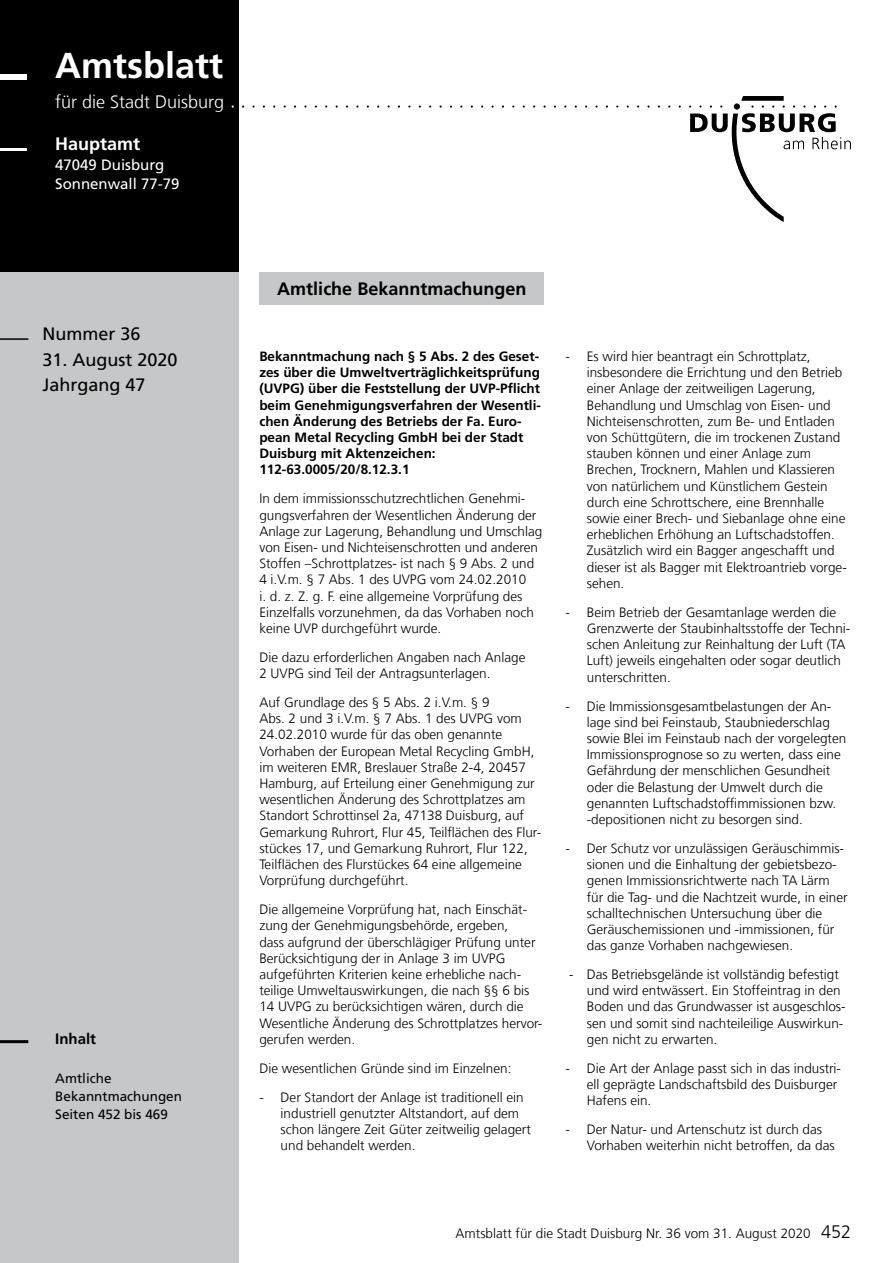
<style>
.page{position:relative;width:893px;height:1263px;background:#fff}
.page>*{position:absolute;margin:0;border:0;box-sizing:border-box;transform-origin:0 0}
.t1{font:148.5px "Duisburg Logo";letter-spacing:.07em;color:#000}
.t2{font:700 36px "Frutiger LT Com";color:#fff}
.t3{font:18px/25.5px "Frutiger LT Com";color:#000}
.t4{font:700 18px "Frutiger LT Com";color:#000}
.t5{font:300 18px "Frutiger LT Com";color:#fff}
.t6{font:700 18px "Frutiger LT Com";color:#fff}
.t7{font:15px/19.5px "Frutiger LT Com";color:#fff}
.t8{font:700 15px "Frutiger LT Com";color:#000}
.t9{font:300 13.5px/16.2px "Frutiger LT Com";color:#000}
.t10{font:700 13.5px/16.2px "Frutiger LT Com";color:#000}
.t11{font:13.5px/18px "Frutiger LT Com";color:#000}
.s1{color:#fff}
.s2{font-size:18px}
</style>
<div class="page">
<div style="left:0;top:272px;width:239px;height:991px;background:#c6c7c8"></div>
<div style="left:0;top:0;width:239px;height:272px;background:#000"></div>
<hr style="left:0;top:148px;width:27px;height:3px;background:#fff">
<hr style="left:0;top:338px;width:28px;height:2px;background:#000">
<hr style="left:0;top:1040px;width:28px;height:3px;background:#000">
<div style="left:0;top:74px;width:27px;height:5px;background:#fff"></div>
<div style="left:259px;top:272px;width:285px;height:33px;background:#c6c7c8"></div>
<h2 class="t2" style="left:55px;top:44px;width:170px">Amtsblatt</h2>
<h3 class="t5" style="left:55px;top:91px;width:171px">für die Stadt Duisburg</h3>
<h3 class="t6" style="left:55px;top:134px;width:87px">Hauptamt</h3>
<p class="t7" style="left:55px;top:155px;width:126px">47049 Duisburg<br>Sonnenwall 77-79</p>
<h1 class="t1" style="left:226px;top:-31px;width:626px"><span class="s1">0</span>1111111111111111111111111l</h1>
<h3 class="t3" style="left:43px;top:321px;width:100px">Nummer 36</h3>
<h3 class="t3" style="left:43px;top:347px;width:137px">31. August 2020<br>Jahrgang 47</h3>
<p class="t8" style="left:55px;top:1030px;width:42px">Inhalt</p>
<p class="t11" style="left:55px;top:1070px;width:128px">Amtliche<br>Bekanntmachungen<br>Seiten 452 bis 469</p>
<h3 class="t4" style="left:277px;top:278px;width:251px">Amtliche Bekanntmachungen</h3>
<p class="t10" style="left:259px;top:348px;width:283px">Bekanntmachung nach § 5 Abs. 2 des Geset&shy;zes über die Umweltverträglichkeitsprüfung (UVPG) über die Feststellung der UVP-Pflicht beim Genehmigungsverfahren der Wesentli&shy;chen Änderung des Betriebs der Fa. Euro&shy;pean Metal Recycling GmbH bei der Stadt Duisburg mit Aktenzeichen:<br>112-63.0005/20/8.12.3.1</p>
<p class="t9" style="left:259px;top:491px;width:284px">In dem immissionsschutzrechtlichen Genehmi&shy;gungsverfahren der Wesentlichen Änderung der Anlage zur Lagerung, Behandlung und Umschlag von Eisen- und Nichteisenschrotten und anderen Stoffen –Schrottplatzes- ist nach § 9 Abs. 2 und 4 i.V.m. § 7 Abs. 1 des UVPG vom 24.02.2010<br>i. d. z. Z. g. F. eine allgemeine Vorprüfung des Einzelfalls vorzunehmen, da das Vorhaben noch keine UVP durchgeführt wurde.</p>
<p class="t9" style="left:259px;top:649px;width:268px">Die dazu erforderlichen Angaben nach Anlage<br>2 UVPG sind Teil der Antragsunterlagen.</p>
<p class="t9" style="left:259px;top:694px;width:283px">Auf Grundlage des § 5 Abs. 2 i.V.m. § 9<br>Abs. 2 und 3 i.V.m. § 7 Abs. 1 des UVPG vom 24.02.2010 wurde für das oben genannte Vorhaben der European Metal Recycling GmbH, im weiteren EMR, Breslauer Straße 2-4, 20457<br>Hamburg, auf Erteilung einer Genehmigung zur wesentlichen Änderung des Schrottplatzes am Standort Schrottinsel 2a, 47138 Duisburg, auf Gemarkung Ruhrort, Flur 45, Teilflächen des Flur&shy;stückes 17, und Gemarkung Ruhrort, Flur 122, Teilflächen des Flurstückes 64 eine allgemeine Vorprüfung durchgeführt.</p>
<p class="t9" style="left:259px;top:901px;width:285px">Die allgemeine Vorprüfung hat, nach Einschät&shy;zung der Genehmigungsbehörde, ergeben,<br>dass aufgrund der überschlägiger Prüfung unter Berücksichtigung der in Anlage 3 im UVPG aufgeführten Kriterien keine erhebliche nach&shy;teilige Umweltauswirkungen, die nach §§ 6 bis 14 UVPG zu berücksichtigen wären, durch die Wesentliche Änderung des Schrottplatzes hervor&shy;gerufen werden.</p>
<p class="t9" style="left:259px;top:1060px;width:254px">Die wesentlichen Gründe sind im Einzelnen:</p>
<p class="t9" style="left:281px;top:1089px;width:252px;text-indent:-21px">- Der Standort der Anlage ist traditionell ein industriell genutzter Altstandort, auf dem schon längere Zeit Güter zeitweilig gelagert und behandelt werden.</p>
<p class="t9" style="left:587px;top:348px;width:262px;text-indent:-21px">- Es wird hier beantragt ein Schrottplatz, insbesondere die Errichtung und den Betrieb einer Anlage der zeitweiligen Lagerung, Behandlung und Umschlag von Eisen- und Nichteisenschrotten, zum Be- und Entladen von Schüttgütern, die im trockenen Zustand stauben können und einer Anlage zum Brechen, Trocknern, Mahlen und Klassieren von natürlichem und Künstlichem Gestein durch eine Schrottschere, eine Brennhalle sowie einer Brech- und Siebanlage ohne eine erheblichen Erhöhung an Luftschadstoffen.<br>Zusätzlich wird ein Bagger angeschafft und dieser ist als Bagger mit Elektroantrieb vorge&shy;sehen.</p>
<p class="t9" style="left:587px;top:604px;width:265px;text-indent:-21px">- Beim Betrieb der Gesamtanlage werden die Grenzwerte der Staubinhaltsstoffe der Techni&shy;schen Anleitung zur Reinhaltung der Luft (TA Luft) jeweils eingehalten oder sogar deutlich unterschritten.</p>
<p class="t9" style="left:587px;top:698px;width:261px;text-indent:-21px">- Die Immissionsgesamtbelastungen der An&shy;lage sind bei Feinstaub, Staubniederschlag sowie Blei im Feinstaub nach der vorgelegten Immissionsprognose so zu werten, dass eine Gefährdung der menschlichen Gesundheit oder die Belastung der Umwelt durch die genannten Luftschadstoffimmissionen bzw. -depositionen nicht zu besorgen sind.</p>
<p class="t9" style="left:587px;top:840px;width:262px;text-indent:-21px">- Der Schutz vor unzulässigen Geräuschimmis&shy;sionen und die Einhaltung der gebietsbezo&shy;genen Immissionsrichtwerte nach TA Lärm für die Tag- und die Nachtzeit wurde, in einer schalltechnischen Untersuchung über die Geräuschemissionen und -immissionen, für das ganze Vorhaben nachgewiesen.</p>
<p class="t9" style="left:587px;top:966px;width:260px;text-indent:-18px">- Das Betriebsgelände ist vollständig befestigt und wird entwässert. Ein Stoffeintrag in den Boden und das Grundwasser ist ausgeschlos&shy;sen und somit sind nachteileilige Auswirkun&shy;gen nicht zu erwarten.</p>
<p class="t9" style="left:587px;top:1060px;width:256px;text-indent:-21px">- Die Art der Anlage passt sich in das industri&shy;ell geprägte Landschaftsbild des Duisburger<br>Hafens ein.</p>
<p class="t9" style="left:587px;top:1121px;width:249px;text-indent:-21px">- Der Natur- und Artenschutz ist durch das<br>Vorhaben weiterhin nicht betroffen, da das</p>
<p class="t9" style="left:456px;top:1225px;width:397px">Amtsblatt für die Stadt Duisburg Nr. 36 vom 31. August 2020 <span class="s2">452</span></p>
</div>
